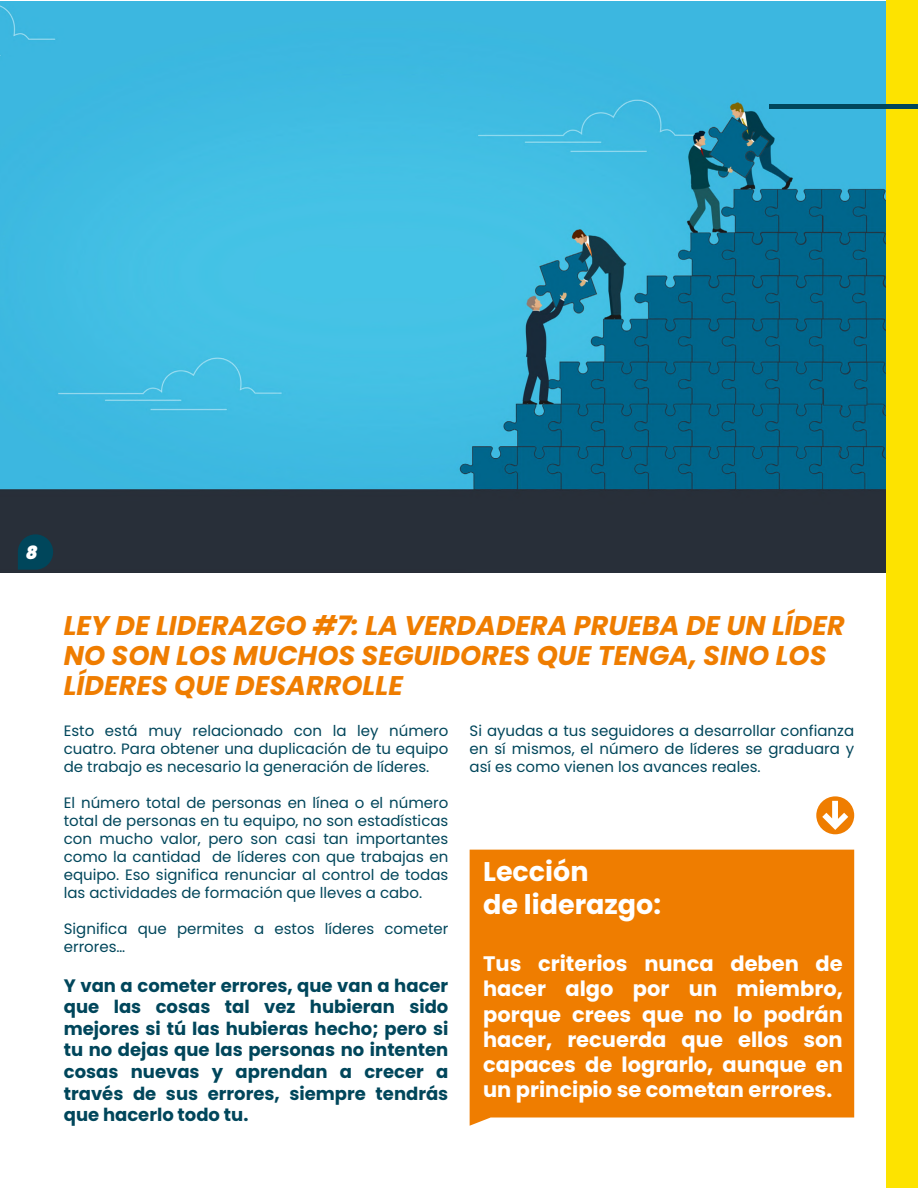
<style>
.page{position:relative;width:918px;height:1188px;background:#fff}
.page>*{position:absolute;margin:0;border:0;box-sizing:border-box;transform-origin:0 0}
.t1{font:italic 700 27px/30px "Poppins";color:#ef7d00}
.t2{font:700 27px/32.4px "Poppins";color:#fff}
.t3{font:700 21px/25.2px "Poppins";color:#fff;text-align:justify}
.t4{font:700 18px/21.6px "Poppins";color:#00465b;text-align:justify}
.t5{font:italic 900 18px "Poppins";color:#fff}
.t6{font:15px/18px "Poppins";color:#00465b;text-align:justify}
</style>
<div class="page">
<img style="left:0;top:2px;width:886px;height:570px">
<div style="left:886px;top:0;width:32px;height:1188px;background:#fde300"></div>
<div style="left:470px;top:850px;width:384px;height:276px;background:#ef7d00"></div>
<hr style="left:770px;top:104px;width:148px;height:4px;background:#00465b">
<svg style="left:816px;top:796px;width:38px;height:38px"></svg>
<svg style="left:18px;top:534px;width:35px;height:36px"></svg>
<p class="t5" style="left:26px;top:542px;width:13px">8</p>
<h1 class="t1" style="left:64px;top:611px;width:782px">LEY DE LIDERAZGO #7: LA VERDADERA PRUEBA DE UN LÍDER<br>NO SON LOS MUCHOS SEGUIDORES QUE TENGA, SINO LOS<br>LÍDERES QUE DESARROLLE</h1>
<p class="t6" style="left:64px;top:722px;width:386px">Esto está muy relacionado con la ley número cuatro. Para obtener una duplicación de tu equipo de trabajo es necesario la generación de líderes.</p>
<p class="t6" style="left:64px;top:794px;width:386px">El número total de personas en línea o el número total de personas en tu equipo, no son estadísticas con mucho valor, pero son casi tan importantes como la cantidad de líderes con que trabajas en equipo. Eso significa renunciar al control de todas las actividades de formación que lleves a cabo.</p>
<p class="t6" style="left:64px;top:920px;width:386px">Significa que permites a estos líderes cometer errores…</p>
<p class="t4" style="left:64px;top:975px;width:386px">Y van a cometer errores, que van a hacer que las cosas tal vez hubieran sido mejores si tú las hubieras hecho; pero si tu no dejas que las personas no intenten cosas nuevas y aprendan a crecer a través de sus errores, siempre tendrás que hacerlo todo tu.</p>
<p class="t6" style="left:470px;top:722px;width:386px">Si ayudas a tus seguidores a desarrollar confianza en sí mismos, el número de líderes se graduara y así es como vienen los avances reales.</p>
<h1 class="t2" style="left:483px;top:856px;width:180px">Lección<br>de liderazgo:</h1>
<h2 class="t3" style="left:483px;top:951px;width:361px">Tus criterios nunca deben de hacer algo por un miembro, porque crees que no lo podrán hacer, recuerda que ellos son capaces de lograrlo, aunque en un principio se cometan errores.</h2>
</div>
